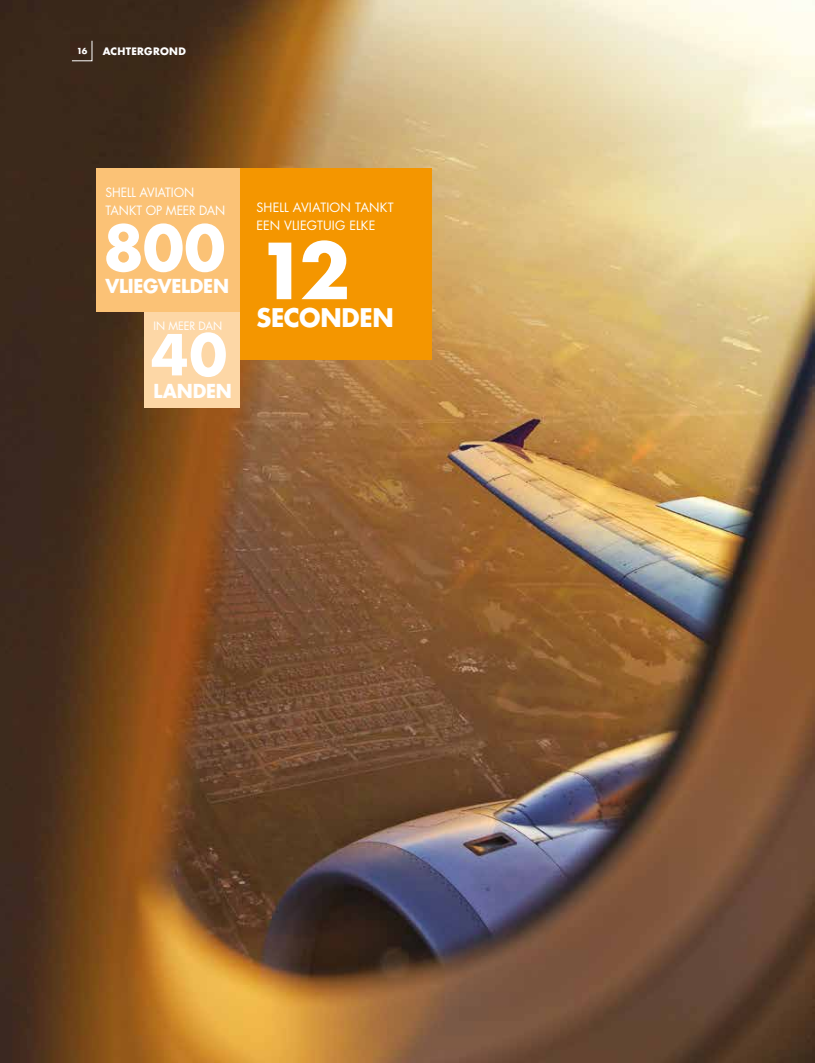
<style>
.page{position:relative;width:815px;height:1063px;background:#fff}
.page>*{position:absolute;margin:0;border:0;box-sizing:border-box;transform-origin:0 0}
.t1{font:700 75px "Futura Std";color:#fff}
.t2{font:700 60px "Futura Std";color:#fff}
.t3{font:700 55px "Futura Std";color:#fff}
.t4{font:700 25px "Futura Std";letter-spacing:-.015em;color:#fff}
.t5{font:700 18.75px "Futura Std";letter-spacing:-.015em;color:#fff}
.t6{font:12.5px/18.8px "Futura Std";color:#fff}
.t7{font:11.25px "Futura Std";letter-spacing:-.01em;color:#fff}
.t8{font:700 10px "Futura Std";letter-spacing:.03em;color:#fff}
.t9{font:700 8.12px "Futura Std";color:#fff}
</style>
<div class="page">
<img style="left:0;top:0;width:815px;height:1063px">
<div style="left:240px;top:168px;width:191px;height:192px;background:#f49600"></div>
<div style="left:96px;top:168px;width:144px;height:144px;background:#fbc276"></div>
<div style="left:144px;top:312px;width:96px;height:95px;background:#fdd7a6"></div>
<svg style="left:71px;top:40px;width:22px;height:21px"></svg>
<p class="t9" style="left:77px;top:46px;width:12px">16</p>
<p class="t8" style="left:103px;top:45px;width:85px">ACHTERGROND</p>
<p class="t6" style="left:106px;top:183px;width:121px">SHELL AVIATION<br>TANKT OP MEER DAN</p>
<h2 class="t2" style="left:103px;top:208px;width:124px">800</h2>
<h3 class="t5" style="left:106px;top:273px;width:125px">VLIEGVELDEN</h3>
<p class="t7" style="left:154px;top:319px;width:70px">IN MEER DAN</p>
<h3 class="t3" style="left:151px;top:318px;width:78px">40</h3>
<h3 class="t5" style="left:154px;top:378px;width:80px">LANDEN</h3>
<p class="t6" style="left:256px;top:198px;width:139px">SHELL AVIATION TANKT<br>EEN VLIEGTUIG ELKE</p>
<h1 class="t1" style="left:256px;top:221px;width:95px">12</h1>
<h3 class="t4" style="left:256px;top:301px;width:139px">SECONDEN</h3>
</div>
